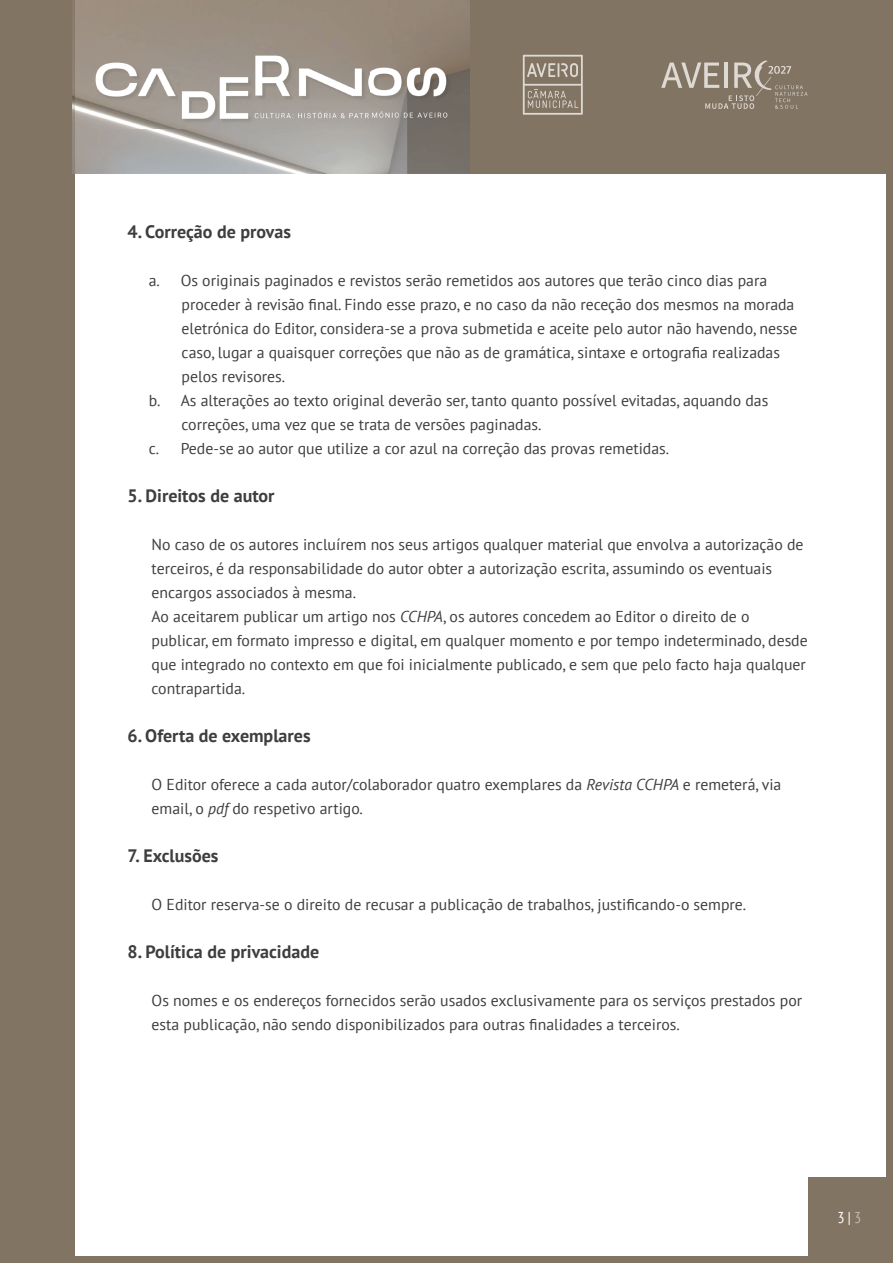
<style>
.page{position:relative;width:893px;height:1263px;background:#fff}
.page>*{position:absolute;margin:0;border:0;box-sizing:border-box;transform-origin:0 0}
.t1{font:700 18px "PT Sans";color:#3e3e3f}
.t2{font:15.75px/24px "PT Sans";color:#3e3e3f}
.t3{font:condensed 15.75px "PT Sans";color:#fff}
.s1{font-style:italic}
.s2{color:#c1b9b0}
</style>
<div class="page">
<div style="left:0;top:0;width:74px;height:1263px;background:#817463"></div>
<div style="left:470px;top:0;width:423px;height:173px;background:#817463"></div>
<img style="left:73px;top:0;width:397px;height:173px">
<svg style="left:523px;top:55px;width:60px;height:60px"></svg>
<svg style="left:661px;top:60px;width:146px;height:49px"></svg>
<div style="left:887px;top:173px;width:6px;height:1090px;background:#817463"></div>
<div style="left:59px;top:1256px;width:834px;height:7px;background:#817463"></div>
<div style="left:808px;top:1178px;width:82px;height:83px;background:#817463"></div>
<p class="t1" style="left:128px;top:220px;width:165px">4. Correção de provas</p>
<p class="t2" style="left:149px;top:268px;width:620px">a. Os originais paginados e revistos serão remetidos aos autores que terão cinco dias para</p>
<p class="t2" style="left:182px;top:292px;width:614px">proceder à revisão final. Findo esse prazo, e no caso da não receção dos mesmos na morada</p>
<p class="t2" style="left:182px;top:316px;width:617px">eletrónica do Editor, considera-se a prova submetida e aceite pelo autor não havendo, nesse</p>
<p class="t2" style="left:182px;top:340px;width:600px">caso, lugar a quaisquer correções que não as de gramática, sintaxe e ortografia realizadas</p>
<p class="t2" style="left:182px;top:364px;width:105px">pelos revisores.</p>
<p class="t2" style="left:149px;top:388px;width:621px">b. As alterações ao texto original deverão ser, tanto quanto possível evitadas, aquando das</p>
<p class="t2" style="left:182px;top:412px;width:361px">correções, uma vez que se trata de versões paginadas.</p>
<p class="t2" style="left:149px;top:436px;width:522px">c. Pede-se ao autor que utilize a cor azul na correção das provas remetidas.</p>
<p class="t1" style="left:128px;top:484px;width:148px">5. Direitos de autor</p>
<p class="t2" style="left:152px;top:532px;width:658px">No caso de os autores incluírem nos seus artigos qualquer material que envolva a autorização de terceiros, é da responsabilidade do autor obter a autorização escrita, assumindo os eventuais encargos associados à mesma.<br>Ao aceitarem publicar um artigo nos <span class="s1">CCHPA</span>, os autores concedem ao Editor o direito de o publicar, em formato impresso e digital, em qualquer momento e por tempo indeterminado, desde que integrado no contexto em que foi inicialmente publicado, e sem que pelo facto haja qualquer contrapartida.</p>
<p class="t1" style="left:128px;top:724px;width:185px">6. Oferta de exemplares</p>
<p class="t2" style="left:152px;top:772px;width:631px">O Editor oferece a cada autor/colaborador quatro exemplares da <span class="s1">Revista CCHPA</span> e remeterá, via email, o <span class="s1">pdf</span> do respetivo artigo.</p>
<p class="t1" style="left:128px;top:844px;width:92px">7. Exclusões</p>
<p class="t2" style="left:152px;top:892px;width:596px">O Editor reserva-se o direito de recusar a publicação de trabalhos, justificando-o sempre.</p>
<p class="t1" style="left:128px;top:940px;width:193px">8. Política de privacidade</p>
<p class="t2" style="left:152px;top:988px;width:652px">Os nomes e os endereços fornecidos serão usados exclusivamente para os serviços prestados por esta publicação, não sendo disponibilizados para outras finalidades a terceiros.</p>
<p class="t3" style="left:837px;top:1207px;width:25px">3 | <span class="s2">3</span></p>
</div>
